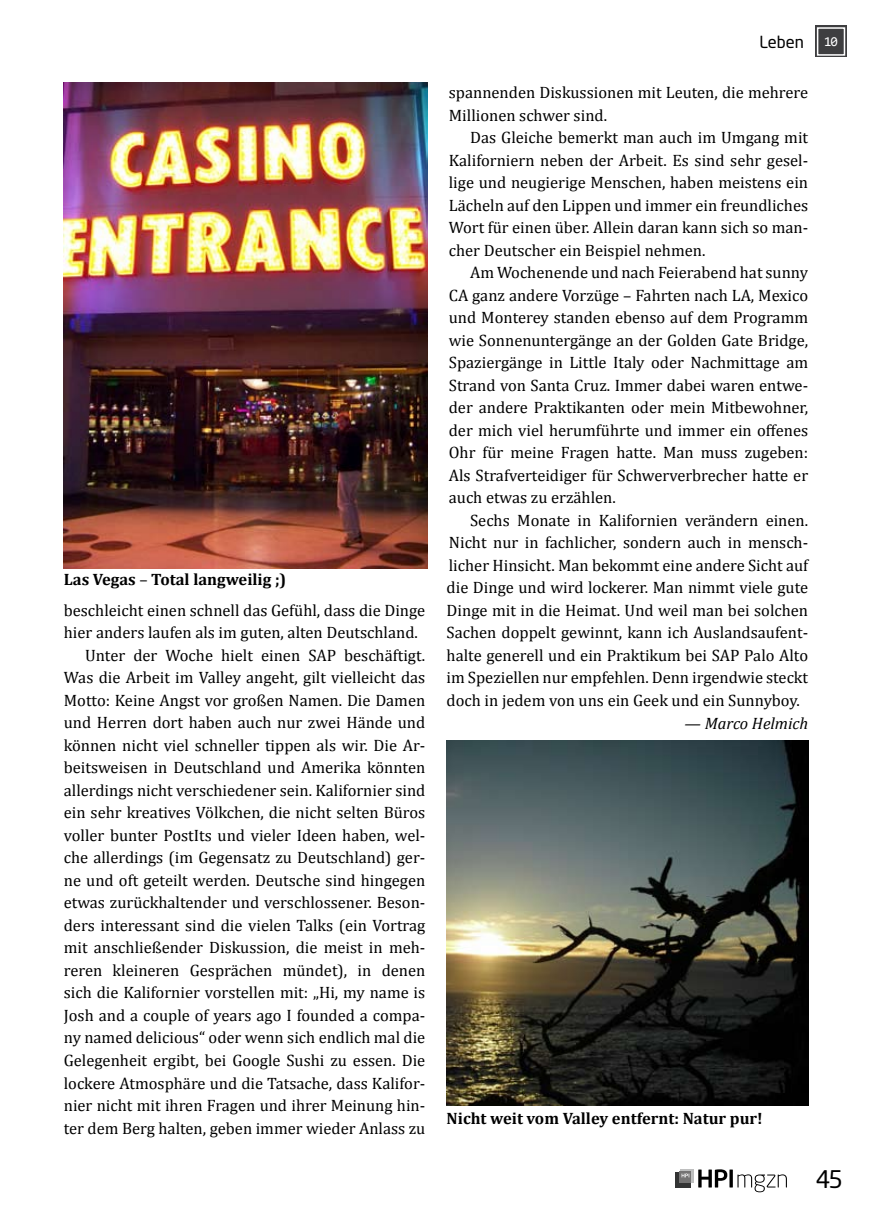
<style>
.page{position:relative;width:872px;height:1221px;background:#fff}
.page>*{position:absolute;margin:0;border:0;box-sizing:border-box;transform-origin:0 0}
.t1{font:24px "Neo Sans Std";color:#000}
.t2{font:16.5px/22.5px "Cambria";color:#000;text-align:justify}
.t3{font:700 16.5px "Cambria";color:#000}
.t4{font:italic 16.5px "Cambria";color:#000}
.t5{font:16.5px "Neo Sans Std";color:#000}
.s1{font-weight:400}
.s2{font-family:"Consolas";font-size:13.5px;color:#fff}
</style>
<div class="page">
<svg style="left:675px;top:1171px;width:16px;height:16px"></svg>
<div style="left:680px;top:1169px;width:13px;height:13px;background:#bebfbf"></div>
<svg style="left:680px;top:1171px;width:11px;height:11px"></svg>
<svg style="left:681px;top:1173px;width:8px;height:4px"></svg>
<svg style="left:698px;top:1169px;width:29px;height:18px"></svg>
<svg style="left:729px;top:1169px;width:4px;height:18px"></svg>
<svg style="left:737px;top:1174px;width:50px;height:18px"></svg>
<div style="left:815px;top:26px;width:32px;height:31px;background:#3e3e40"></div>
<div style="left:817px;top:27px;width:28px;height:29px;border:2px solid #fff"></div>
<img style="left:64px;top:83px;width:363px;height:485px">
<img style="left:446px;top:740px;width:362px;height:364px">
<p class="t3" style="left:64px;top:569px;width:224px">Las Vegas <span class="s1">–</span> Total langweilig ;)</p>
<p class="t2" style="left:64px;top:598px;width:363px">beschleicht einen schnell das Gefühl, dass die Dinge</p>
<p class="t2" style="left:64px;top:621px;width:355px">hier anders laufen als im guten, alten Deutschland.</p>
<p class="t2" style="left:85px;top:643px;width:342px">Unter der Woche hielt einen SAP beschäftigt.</p>
<p class="t2" style="left:64px;top:666px;width:363px">Was die Arbeit im Valley angeht, gilt vielleicht das</p>
<p class="t2" style="left:64px;top:688px;width:363px">Motto: Keine Angst vor großen Namen. Die Damen</p>
<p class="t2" style="left:64px;top:711px;width:363px">und Herren dort haben auch nur zwei Hände und</p>
<p class="t2" style="left:64px;top:733px;width:363px">können nicht viel schneller tippen als wir. Die Ar-</p>
<p class="t2" style="left:64px;top:756px;width:363px">beitsweisen in Deutschland und Amerika könnten</p>
<p class="t2" style="left:64px;top:778px;width:363px">allerdings nicht verschiedener sein. Kalifornier sind</p>
<p class="t2" style="left:64px;top:801px;width:363px">ein sehr kreatives Völkchen, die nicht selten Büros</p>
<p class="t2" style="left:64px;top:823px;width:363px">voller bunter PostIts und vieler Ideen haben, wel-</p>
<p class="t2" style="left:64px;top:846px;width:363px">che allerdings (im Gegensatz zu Deutschland) ger-</p>
<p class="t2" style="left:64px;top:868px;width:363px">ne und oft geteilt werden. Deutsche sind hingegen</p>
<p class="t2" style="left:64px;top:891px;width:363px">etwas zurückhaltender und verschlossener. Beson-</p>
<p class="t2" style="left:64px;top:913px;width:363px">ders interessant sind die vielen Talks (ein Vortrag</p>
<p class="t2" style="left:64px;top:936px;width:363px">mit anschließender Diskussion, die meist in meh-</p>
<p class="t2" style="left:64px;top:958px;width:363px">reren kleineren Gesprächen mündet), in denen</p>
<p class="t2" style="left:64px;top:981px;width:363px">sich die Kalifornier vorstellen mit: „Hi, my name is</p>
<p class="t2" style="left:64px;top:1003px;width:363px">Josh and a couple of years ago I founded a compa-</p>
<p class="t2" style="left:64px;top:1026px;width:363px">ny named delicious“ oder wenn sich endlich mal die</p>
<p class="t2" style="left:64px;top:1048px;width:363px">Gelegenheit ergibt, bei Google Sushi zu essen. Die</p>
<p class="t2" style="left:64px;top:1071px;width:363px">lockere Atmosphäre und die Tatsache, dass Kalifor-</p>
<p class="t2" style="left:64px;top:1093px;width:363px">nier nicht mit ihren Fragen und ihrer Meinung hin-</p>
<p class="t2" style="left:64px;top:1116px;width:363px">ter dem Berg halten, geben immer wieder Anlass zu</p>
<p class="t5" style="left:759px;top:32px;width:80px">Leben <span class="s2">10</span></p>
<p class="t2" style="left:449px;top:81px;width:361px">spannenden Diskussionen mit Leuten, die mehrere<br>Millionen schwer sind.</p>
<p class="t2" style="left:449px;top:126px;width:361px;text-indent:21px">Das Gleiche bemerkt man auch im Umgang mit Kaliforniern neben der Arbeit. Es sind sehr gesel&shy;lige und neugierige Menschen, haben meistens ein Lächeln auf den Lippen und immer ein freundliches Wort für einen über. Allein daran kann sich so man&shy;cher Deutscher ein Beispiel nehmen.</p>
<p class="t2" style="left:449px;top:261px;width:361px;text-indent:21px">Am Wochenende und nach Feierabend hat sunny CA ganz andere Vorzüge – Fahrten nach LA, Mexico und Monterey standen ebenso auf dem Programm wie Sonnenuntergänge an der Golden Gate Bridge, Spaziergänge in Little Italy oder Nachmittage am Strand von Santa Cruz. Immer dabei waren entwe&shy;der andere Praktikanten oder mein Mitbewohner, der mich viel herumführte und immer ein offenes Ohr für meine Fragen hatte. Man muss zugeben:<br>Als Strafverteidiger für Schwerverbrecher hatte er auch etwas zu erzählen.</p>
<p class="t2" style="left:446px;top:509px;width:363px;text-indent:23px">Sechs Monate in Kalifornien verändern einen.<br>Nicht nur in fachlicher, sondern auch in mensch&shy;licher Hinsicht. Man bekommt eine andere Sicht auf die Dinge und wird lockerer. Man nimmt viele gute Dinge mit in die Heimat. Und weil man bei solchen Sachen doppelt gewinnt, kann ich Auslandsaufent&shy;halte generell und ein Praktikum bei SAP Palo Alto im Speziellen nur empfehlen. Denn irgendwie steckt doch in jedem von uns ein Geek und ein Sunnyboy.</p>
<p class="t4" style="left:684px;top:712px;width:125px">— Marco Helmich</p>
<p class="t3" style="left:446px;top:1107px;width:317px">Nicht weit vom Valley entfernt: Natur pur!</p>
<h1 class="t1" style="left:816px;top:1163px;width:29px">45</h1>
</div>
